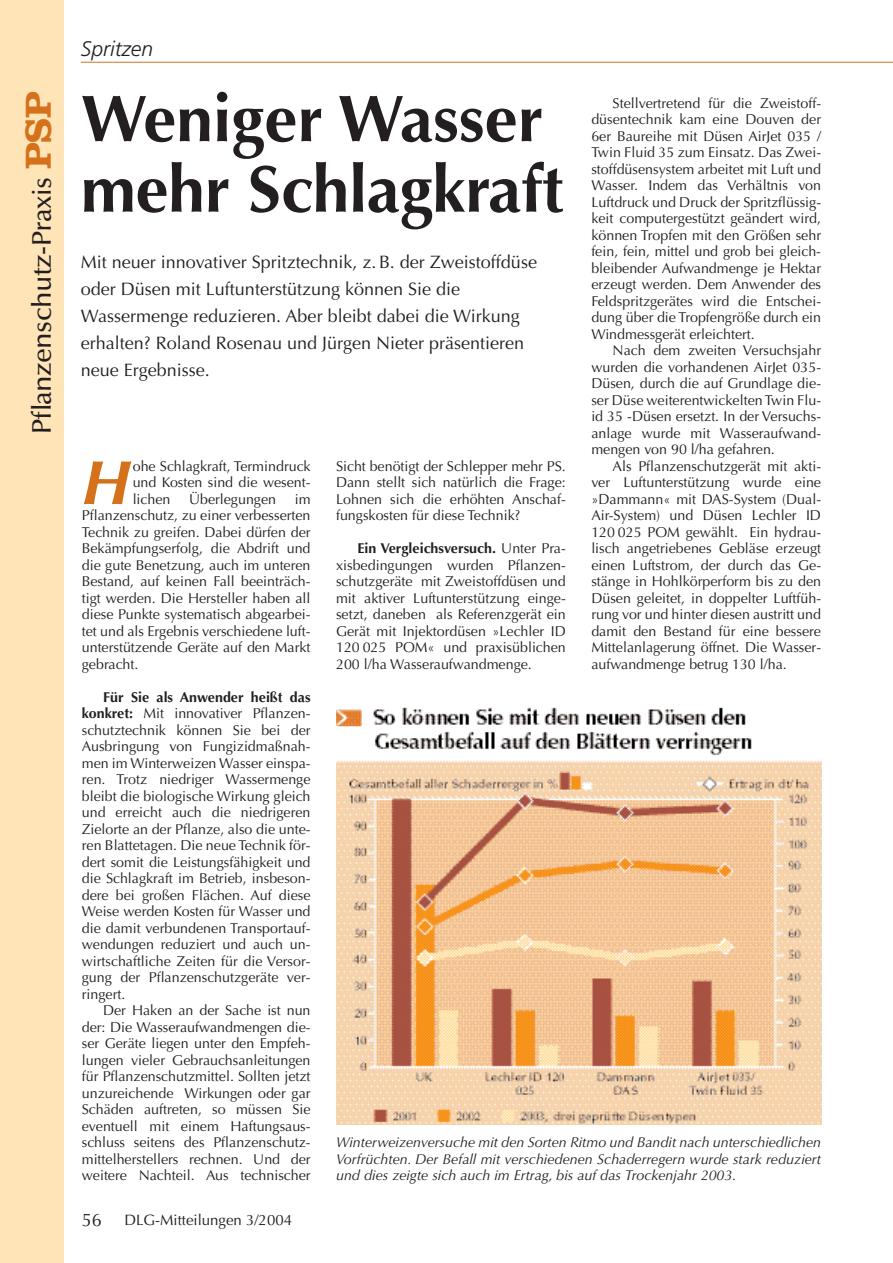
<style>
.page{position:relative;width:893px;height:1263px;background:#fff}
.page>*{position:absolute;margin:0;border:0;box-sizing:border-box;transform-origin:0 0}
.t1{font:700 66px/70.5px "Optima";letter-spacing:-.005em;color:#231f20}
.t2{font:italic 700 62.55px "Optima";color:#d4711a}
.t3{font:500 27px "Optima";letter-spacing:-.02em;color:#231f20}
.t4{font:italic 300 21px "Frutiger";color:#231f20}
.t5{font:18px/27px "Optima";color:#231f20}
.t6{font:15px "Optima";color:#231f20}
.t7{font:14.25px/16.5px "Optima";color:#231f20;text-align:justify}
.t8{font:italic 14.25px/16.5px "Optima";color:#231f20;text-align:justify}
.s1{font-family:"Clarendon";font-weight:700;font-size:37.5px;color:#d4711a}
.s2{font-weight:700}
</style>
<div class="page">
<div style="left:0;top:0;width:64px;height:1263px;background:#ffe4b8"></div>
<hr style="left:81px;top:62px;width:811px;height:1px;background:#d4711a">
<img style="left:336px;top:707px;width:485px;height:418px">
<h3 class="t3" style="left:31px;top:434px;width:344px;rotate:-90deg">Pflanzenschutz-Praxis <span class="s1">PSP</span></h3>
<h3 class="t4" style="left:81px;top:40px;width:74px">Spritzen</h3>
<h1 class="t1" style="left:81px;top:90px;width:484px">Weniger Wasser mehr Schlagkraft</h1>
<p class="t5" style="left:81px;top:250px;width:457px">Mit neuer innovativer Spritztechnik, z. B. der Zweistoffdüse oder Düsen mit Luftunterstützung können Sie die Wassermenge reduzieren. Aber bleibt dabei die Wirkung erhalten? Roland Rosenau und Jürgen Nieter präsentieren neue Ergebnisse.</p>
<p class="t7" style="left:591px;top:96px;width:231px;text-indent:21px">Stellvertretend für die Zweistoff&shy;düsentechnik kam eine Douven der 6er Baureihe mit Düsen AirJet 035 / Twin Fluid 35 zum Einsatz. Das Zwei&shy;stoffdüsensystem arbeitet mit Luft und Wasser. Indem das Verhältnis von Luftdruck und Druck der Spritzflüssig&shy;keit computergestützt geändert wird, können Tropfen mit den Größen sehr fein, fein, mittel und grob bei gleich&shy;bleibender Aufwandmenge je Hektar erzeugt werden. Dem Anwender des Feldspritzgerätes wird die Entschei&shy;dung über die Tropfengröße durch ein Windmessgerät erleichtert.</p>
<p class="t7" style="left:591px;top:344px;width:231px;text-indent:21px">Nach dem zweiten Versuchsjahr wurden die vorhandenen AirJet 035- Düsen, durch die auf Grundlage die&shy;ser Düse weiterentwickelten Twin Flu&shy;id 35 -Düsen ersetzt. In der Versuchs&shy;anlage wurde mit Wasseraufwand&shy;mengen von 90 l/ha gefahren.</p>
<p class="t7" style="left:591px;top:459px;width:231px;text-indent:21px">Als Pflanzenschutzgerät mit akti&shy;ver Luftunterstützung wurde eine »Dammann« mit DAS-System (Dual-Air-System) und Düsen Lechler ID 120 025 POM gewählt. Ein hydrau&shy;lisch angetriebenes Gebläse erzeugt einen Luftstrom, der durch das Ge&shy;stänge in Hohlkörperform bis zu den Düsen geleitet, in doppelter Luftfüh&shy;rung vor und hinter diesen austritt und damit den Bestand für eine bessere Mittelanlagerung öffnet. Die Wasser&shy;aufwandmenge betrug 130 l/ha.</p>
<h2 class="t2" style="left:82px;top:457px;width:50px">H</h2>
<p class="t7" style="left:133px;top:459px;width:179px">ohe Schlagkraft, Termindruck und Kosten sind die wesent&shy;lichen</p>
<p class="t7" style="left:336px;top:459px;width:231px">Sicht benötigt der Schlepper mehr PS.<br>Dann stellt sich natürlich die Frage:<br>Lohnen sich die erhöhten Anschaf&shy;fungskosten für diese Technik?</p>
<p class="t7" style="left:336px;top:542px;width:231px;text-indent:21px"><span class="s2">Ein Vergleichsversuch.</span> Unter Pra&shy;xisbedingungen wurden Pflanzen&shy;schutzgeräte mit Zweistoffdüsen und mit aktiver Luftunterstützung einge&shy;setzt, daneben als Referenzgerät ein Gerät mit Injektordüsen »Lechler ID 120 025 POM« und praxisüblichen 200 l/ha Wasseraufwandmenge.</p>
<p class="t7" style="left:189px;top:492px;width:89px">Überlegungen</p>
<p class="t7" style="left:82px;top:492px;width:230px;text-indent:213px">im Pflanzenschutz, zu einer verbesserten Technik zu greifen. Dabei dürfen der Bekämpfungserfolg, die Abdrift und die gute Benetzung, auch im unteren Bestand, auf keinen Fall beeinträch&shy;tigt werden. Die Hersteller haben all diese Punkte systematisch abgearbei&shy;tet und als Ergebnis verschiedene luft&shy;unterstützende Geräte auf den Markt gebracht.</p>
<p class="t7" style="left:82px;top:690px;width:230px;text-indent:21px"><span class="s2">Für Sie als Anwender heißt das konkret:</span> Mit innovativer Pflanzen&shy;schutztechnik können Sie bei der Ausbringung von Fungizidmaßnah&shy;men im Winterweizen Wasser einspa&shy;ren. Trotz niedriger Wassermenge bleibt die biologische Wirkung gleich und erreicht auch die niedrigeren Zielorte an der Pflanze, also die unte&shy;ren Blattetagen. Die neue Technik för&shy;dert somit die Leistungsfähigkeit und die Schlagkraft im Betrieb, insbeson&shy;dere bei großen Flächen. Auf diese Weise werden Kosten für Wasser und die damit verbundenen Transportauf&shy;wendungen reduziert und auch un&shy;wirtschaftliche Zeiten für die Versor&shy;gung der Pflanzenschutzgeräte ver&shy;ringert.</p>
<p class="t7" style="left:82px;top:1004px;width:230px;text-indent:21px">Der Haken an der Sache ist nun der: Die Wasseraufwandmengen die&shy;ser Geräte liegen unter den Empfeh&shy;lungen vieler Gebrauchsanleitungen für Pflanzenschutzmittel. Sollten jetzt unzureichende Wirkungen oder gar Schäden auftreten, so müssen Sie eventuell mit einem Haftungsaus&shy;schluss seitens des Pflanzenschutz&shy;mittelherstellers rechnen. Und der weitere Nachteil. Aus technischer</p>
<p class="t8" style="left:336px;top:1136px;width:486px">Winterweizenversuche mit den Sorten Ritmo und Bandit nach unterschiedlichen Vorfrüchten. Der Befall mit verschiedenen Schaderregern wurde stark reduziert und dies zeigte sich auch im Ertrag, bis auf das Trockenjahr 2003.</p>
<p class="t5" style="left:82px;top:1208px;width:22px">56</p>
<p class="t6" style="left:124px;top:1214px;width:169px">DLG-Mitteilungen 3/2004</p>
</div>
